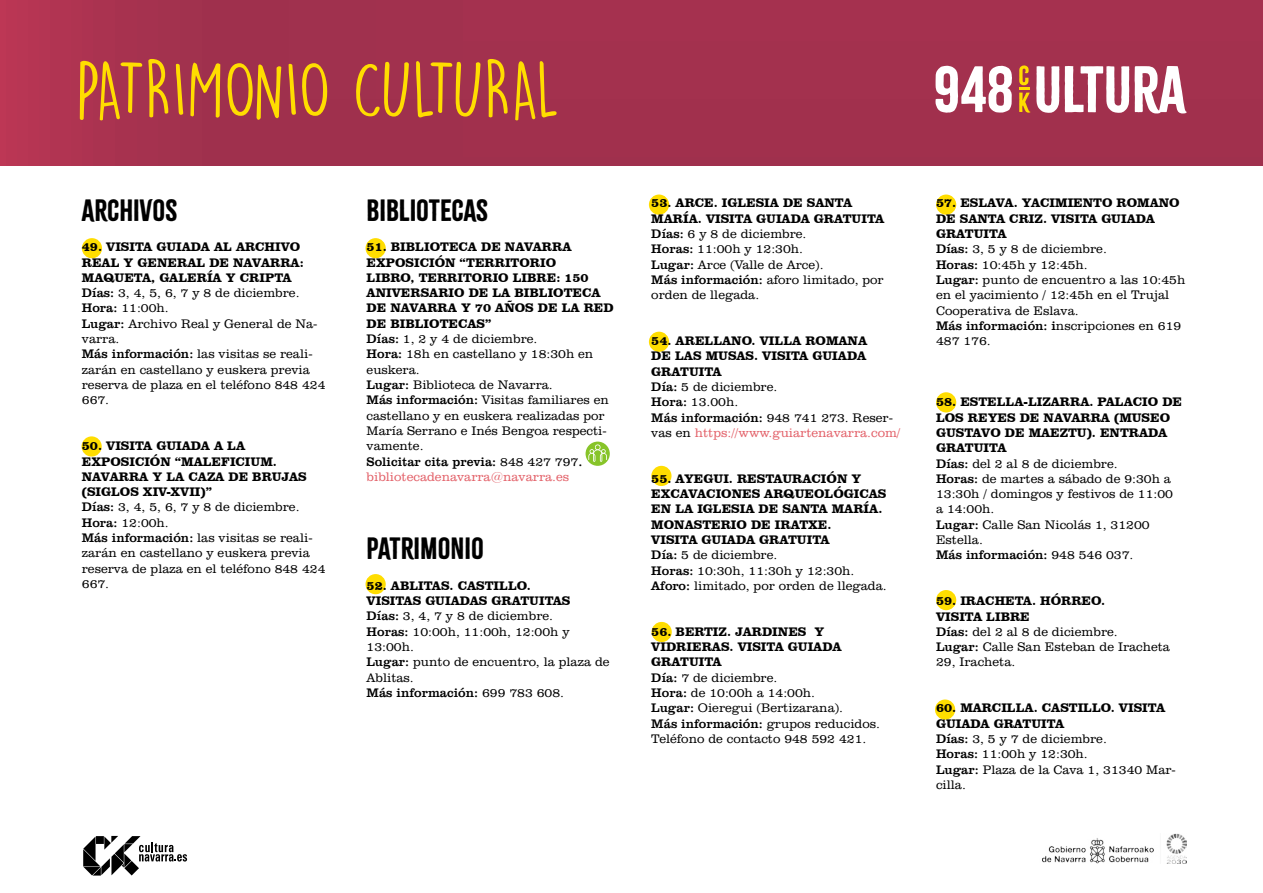
<style>
.page{position:relative;width:1263px;height:893px;background:#fff}
.page>*{position:absolute;margin:0;border:0;box-sizing:border-box;transform-origin:0 0}
.t1{font:72px "DK Lemon Yellow Sun";letter-spacing:-.015em;color:#fd0}
.t2{font:27px "Citrus Gothic Solid";color:#000}
.t3{font:300 12.75px/15.3px "Clarendon BT";color:#000}
.t4{font:700 12.75px/15.3px "Clarendon BT";color:#000}
.s1{font-weight:700}
.s2{font-weight:400}
.s3{color:#e36169}
.s4{font-weight:300}
.s5{font-weight:300;color:#e36169}
</style>
<div class="page">
<svg style="left:0;top:0;width:1263px;height:165px;background:#a3314e"></svg>
<svg style="left:1036px;top:66px;width:23px;height:47px"></svg>
<svg style="left:1065px;top:66px;width:122px;height:48px"></svg>
<svg style="left:935px;top:66px;width:77px;height:47px"></svg>
<svg style="left:1019px;top:65px;width:11px;height:48px"></svg>
<img style="left:1042px;top:833px;width:145px;height:31px">
<svg style="left:83px;top:836px;width:104px;height:40px"></svg>
<div style="left:935px;top:699px;width:20px;height:21px;background:#fd0;border-radius:50%"></div>
<div style="left:936px;top:590px;width:20px;height:20px;background:#fd0;border-radius:50%"></div>
<div style="left:936px;top:392px;width:20px;height:20px;background:#fd0;border-radius:50%"></div>
<div style="left:936px;top:195px;width:20px;height:20px;background:#fd0;border-radius:50%"></div>
<div style="left:651px;top:622px;width:21px;height:20px;background:#fd0;border-radius:50%"></div>
<div style="left:651px;top:466px;width:20px;height:20px;background:#fd0;border-radius:50%"></div>
<div style="left:649px;top:332px;width:20px;height:20px;background:#fd0;border-radius:50%"></div>
<div style="left:649px;top:195px;width:20px;height:20px;background:#fd0;border-radius:50%"></div>
<div style="left:365px;top:574px;width:21px;height:20px;background:#fd0;border-radius:50%"></div>
<div style="left:365px;top:238px;width:21px;height:20px;background:#fd0;border-radius:50%"></div>
<div style="left:82px;top:436px;width:20px;height:21px;background:#fd0;border-radius:50%"></div>
<div style="left:82px;top:238px;width:20px;height:20px;background:#fd0;border-radius:50%"></div>
<svg style="left:585px;top:442px;width:25px;height:24px"></svg>
<svg style="left:588px;top:444px;width:19px;height:18px"></svg>
<h1 class="t1" style="left:76px;top:46px;width:485px">PATRIMONIO CULTURAL</h1>
<h2 class="t2" style="left:82px;top:193px;width:97px">ARCHIVOS</h2>
<p class="t3" style="left:82px;top:239px;width:245px"><span class="s1">49. VISITA GUIADA AL ARCHIVO<br>REAL Y GENERAL DE NAVARRA:<br>MAQUETA, GALERÍA Y CRIPTA<br></span><span class="s2">Días:</span> 3, 4, 5, 6, 7 y 8 de diciembre.<br><span class="s2">Hora:</span> 11:00h.<br><span class="s2">Lugar:</span> Archivo Real y General de Na&shy;varra.<br><span class="s2">Más información:</span> las visitas se reali&shy;zarán en castellano y euskera previa reserva de plaza en el teléfono 848 424<br>667.</p>
<p class="t3" style="left:82px;top:438px;width:245px"><span class="s1">50. VISITA GUIADA A LA<br>EXPOSICIÓN “MALEFICIUM.<br>NAVARRA Y LA CAZA DE BRUJAS (SIGLOS XIV-XVII)”<br></span><span class="s2">Días:</span> 3, 4, 5, 6, 7 y 8 de diciembre.<br><span class="s2">Hora:</span> 12:00h.<br><span class="s2">Más información:</span> las visitas se reali&shy;zarán en castellano y euskera previa reserva de plaza en el teléfono 848 424<br>667.</p>
<h2 class="t2" style="left:367px;top:193px;width:123px">BIBLIOTECAS</h2>
<p class="t3" style="left:367px;top:239px;width:249px"><span class="s1">51. BIBLIOTECA DE NAVARRA<br>EXPOSICIÓN “TERRITORIO<br>LIBRO, TERRITORIO LIBRE: 150<br>ANIVERSARIO DE LA BIBLIOTECA<br>DE NAVARRA Y 70 AÑOS DE LA RED<br>DE BIBLIOTECAS”<br></span><span class="s2">Días:</span> 1, 2 y 4 de diciembre.<br><span class="s2">Hora:</span> 18h en castellano y 18:30h en euskera.<br><span class="s2">Lugar:</span> Biblioteca de Navarra.<br><span class="s2">Más información:</span> Visitas familiares en castellano y en euskera realizadas por<br>María Serrano e Inés Bengoa respecti&shy;vamente.<br><span class="s2">Solicitar cita previa:</span> 848 427 797<span class="s2">. </span><span class="s3">bibliotecadenavarra@navarra.es</span></p>
<h2 class="t2" style="left:367px;top:531px;width:119px">PATRIMONIO</h2>
<p class="t3" style="left:367px;top:577px;width:245px"><span class="s1">52. ABLITAS. CASTILLO.<br>VISITAS GUIADAS GRATUITAS<br></span><span class="s2">Días:</span> 3, 4, 7 y 8 de diciembre.<br><span class="s2">Horas:</span> 10:00h, 11:00h, 12:00h y<br>13:00h.<br><span class="s2">Lugar:</span> punto de encuentro, la plaza de<br>Ablitas.<br><span class="s2">Más información:</span> 699 783 608.</p>
<p class="t3" style="left:651px;top:195px;width:234px"><span class="s1">53. ARCE. IGLESIA DE SANTA<br>MARÍA. VISITA GUIADA GRATUITA<br></span><span class="s2">Días:</span> 6 y 8 de diciembre.<br><span class="s2">Horas:</span> 11:00h y 12:30h.<br><span class="s2">Lugar:</span> Arce (Valle de Arce).<br><span class="s2">Más información:</span> aforo limitado, por orden de llegada.</p>
<p class="t4" style="left:651px;top:333px;width:251px">54. ARELLANO. VILLA ROMANA<br>DE LAS MUSAS. VISITA GUIADA<br>GRATUITA<br><span class="s2">Día:</span> <span class="s4">5 de diciembre.<br></span><span class="s2">Hora:</span> <span class="s4">13.00h.<br></span><span class="s2">Más información:</span> <span class="s4">948 741 273. Reser&shy;vas en</span> <span class="s5">https://www.guiartenavarra.com/</span></p>
<p class="t4" style="left:651px;top:471px;width:237px">55. AYEGUI. RESTAURACIÓN Y<br>EXCAVACIONES ARQUEOLÓGICAS<br>EN LA IGLESIA DE SANTA MARÍA.<br>MONASTERIO DE IRATXE.<br>VISITA GUIADA GRATUITA<br><span class="s2">Día:</span> <span class="s4">5 de diciembre.<br></span><span class="s2">Horas:</span> <span class="s4">10:30h, 11:30h y 12:30h.<br></span><span class="s2">Aforo:</span> <span class="s4">limitado, por orden de llegada.</span></p>
<p class="t3" style="left:651px;top:624px;width:230px"><span class="s1">56. BERTIZ. JARDINES Y<br>VIDRIERAS. VISITA GUIADA<br>GRATUITA<br></span><span class="s2">Día:</span> 7 de diciembre.<br><span class="s2">Hora:</span> de 10:00h a 14:00h.<br><span class="s2">Lugar:</span> Oieregui (Bertizarana).<br><span class="s2">Más información:</span> grupos reducidos.<br>Teléfono de contacto 948 592 421.</p>
<p class="t3" style="left:936px;top:195px;width:251px"><span class="s1">57. ESLAVA. YACIMIENTO ROMANO<br>DE SANTA CRIZ. VISITA GUIADA<br>GRATUITA<br></span><span class="s2">Días:</span> 3, 5 y 8 de diciembre.<br><span class="s2">Horas:</span> 10:45h y 12:45h.<br><span class="s2">Lugar:</span> punto de encuentro a las 10:45h en el yacimiento / 12:45h en el Trujal<br>Cooperativa de Eslava.<br><span class="s2">Más información: i</span>nscripciones en 619<br>487 176.</p>
<p class="t3" style="left:936px;top:394px;width:248px"><span class="s1">58. ESTELLA-LIZARRA. PALACIO DE<br>LOS REYES DE NAVARRA (MUSEO<br>GUSTAVO DE MAEZTU). ENTRADA<br>GRATUITA<br></span><span class="s2">Días:</span> del 2 al 8 de diciembre.<br><span class="s2">Horas:</span> de martes a sábado de 9:30h a<br>13:30h / domingos y festivos de 11:00 a 14:00h.<br><span class="s2">Lugar:</span> Calle San Nicolás 1, 31200<br>Estella.<br><span class="s2">Más información:</span> 948 546 037.</p>
<p class="t3" style="left:936px;top:593px;width:235px"><span class="s1">59. IRACHETA. HÓRREO.<br>VISITA LIBRE<br></span><span class="s2">Días:</span> del 2 al 8 de diciembre.<br><span class="s2">Lugar:</span> Calle San Esteban de Iracheta<br>29, Iracheta.</p>
<p class="t3" style="left:936px;top:700px;width:241px"><span class="s1">60. MARCILLA. CASTILLO. VISITA<br>GUIADA GRATUITA<br></span><span class="s2">Días:</span> 3, 5 y 7 de diciembre.<br><span class="s2">Horas:</span> 11:00h y 12:30h.<br><span class="s2">Lugar:</span> Plaza de la Cava 1, 31340 Mar&shy;cilla.</p>
</div>
